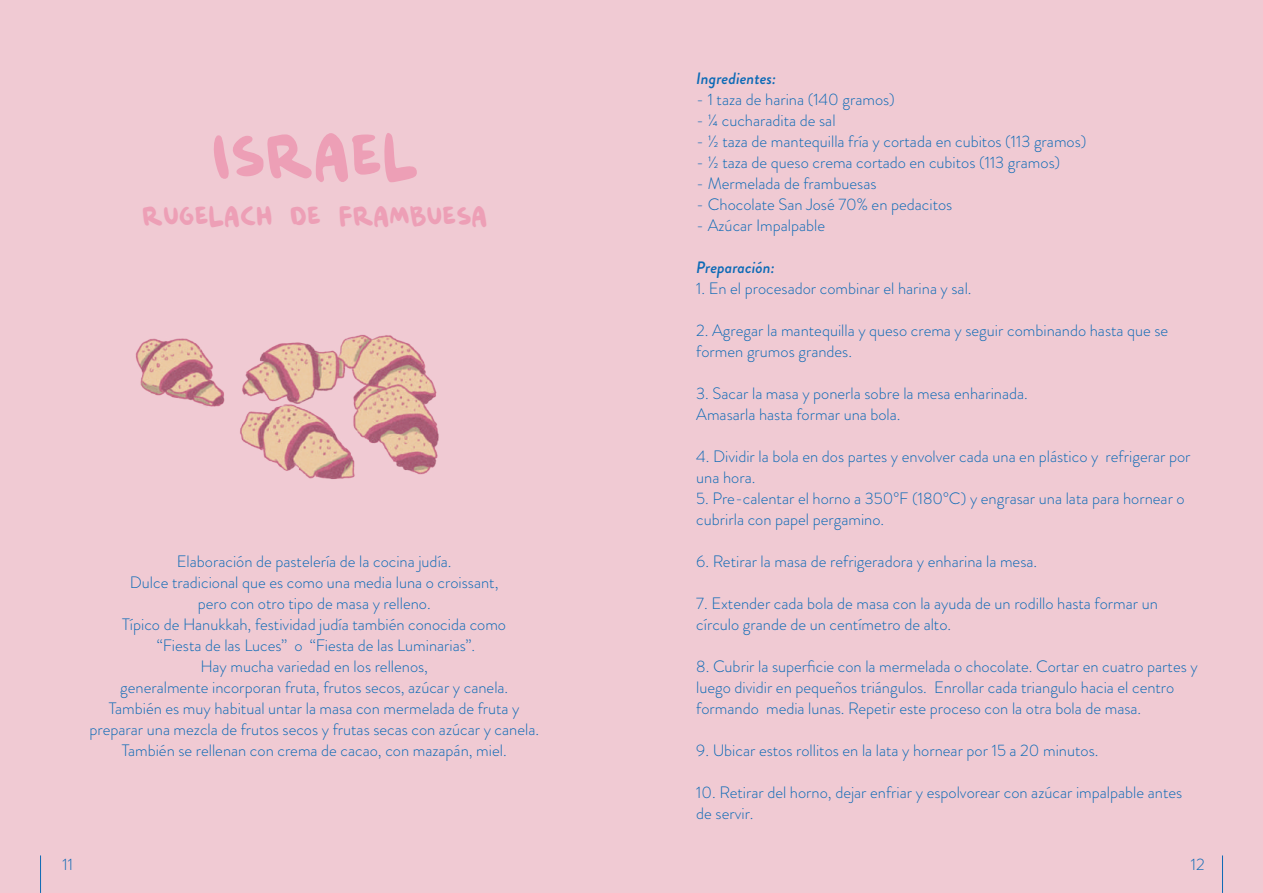
<style>
.page{position:relative;width:1263px;height:893px;background:#fff}
.page>*{position:absolute;margin:0;border:0;box-sizing:border-box;transform-origin:0 0}
.t1{font:82.95px "Malin Kundang Demo";color:#ed9fb6}
.t2{font:36px "Malin Kundang Demo";color:#ed9fb6}
.t3{font:300 16.5px/21px "Brandon Grotesque";color:#0c6ab6}
.t4{font:italic 500 16.5px "Brandon Grotesque";color:#0c6ab6}
</style>
<div class="page">
<div style="left:0;top:0;width:1263px;height:892px;background:#f0cad3"></div>
<img style="left:135px;top:338px;width:304px;height:141px">
<h1 class="t1" style="left:214px;top:114px;width:209px">israel</h1>
<h2 class="t2" style="left:143px;top:198px;width:346px">rugelach de frambuesa</h2>
<p class="t3" style="left:89px;top:551px;width:451px;text-align:center">Elaboración de pastelería de la cocina judía.<br>Dulce tradicional que es como una media luna o croissant,<br>pero con otro tipo de masa y relleno.<br>Típico de Hanukkah, festividad judía también conocida como<br>“Fiesta de las Luces” o “Fiesta de las Luminarias”.<br>Hay mucha variedad en los rellenos,<br>generalmente incorporan fruta, frutos secos, azúcar y canela.<br>También es muy habitual untar la masa con mermelada de fruta y preparar una mezcla de frutos secos y frutas secas con azúcar y canela.<br>También se rellenan con crema de cacao, con mazapán, miel.</p>
<p class="t4" style="left:696px;top:67px;width:81px">Ingredientes:</p>
<p class="t3" style="left:696px;top:89px;width:200px">- 1 taza de harina (140 gramos)</p>
<p class="t3" style="left:696px;top:110px;width:141px">- ¼ cucharadita de sal</p>
<p class="t3" style="left:696px;top:131px;width:392px">- ½ taza de mantequilla fría y cortada en cubitos (113 gramos)</p>
<p class="t3" style="left:696px;top:152px;width:365px">- ½ taza de queso crema cortado en cubitos (113 gramos)</p>
<p class="t3" style="left:696px;top:173px;width:182px">- Mermelada de frambuesas</p>
<p class="t3" style="left:696px;top:194px;width:258px">- Chocolate San José 70% en pedacitos</p>
<p class="t3" style="left:696px;top:215px;width:130px">- Azúcar Impalpable</p>
<p class="t4" style="left:696px;top:256px;width:80px">Preparación:</p>
<p class="t3" style="left:696px;top:278px;width:277px">1. En el procesador combinar el harina y sal.</p>
<p class="t3" style="left:696px;top:320px;width:473px">2. Agregar la mantequilla y queso crema y seguir combinando hasta que se formen grumos grandes.</p>
<p class="t3" style="left:696px;top:383px;width:333px">3. Sacar la masa y ponerla sobre la mesa enharinada.<br>Amasarla hasta formar una bola.</p>
<p class="t3" style="left:696px;top:446px;width:496px">4. Dividir la bola en dos partes y envolver cada una en plástico y refrigerar por una hora.</p>
<p class="t3" style="left:696px;top:488px;width:490px">5. Pre-calentar el horno a 350°F (180°C) y engrasar una lata para hornear o cubrirla con papel pergamino.</p>
<p class="t3" style="left:696px;top:551px;width:342px">6. Retirar la masa de refrigeradora y enharina la mesa.</p>
<p class="t3" style="left:696px;top:593px;width:463px">7. Extender cada bola de masa con la ayuda de un rodillo hasta formar un círculo grande de un centímetro de alto.</p>
<p class="t3" style="left:696px;top:656px;width:503px">8. Cubrir la superficie con la mermelada o chocolate. Cortar en cuatro partes y luego dividir en pequeños triángulos. Enrollar cada triangulo hacia el centro formando media lunas. Repetir este proceso con la otra bola de masa.</p>
<p class="t3" style="left:696px;top:740px;width:404px">9. Ubicar estos rollitos en la lata y hornear por 15 a 20 minutos.</p>
<p class="t3" style="left:696px;top:782px;width:487px">10. Retirar del horno, dejar enfriar y espolvorear con azúcar impalpable antes de servir.</p>
<p class="t3" style="left:62px;top:854px;width:12px">11</p>
<p class="t3" style="left:1191px;top:854px;width:15px">12</p>
</div>
